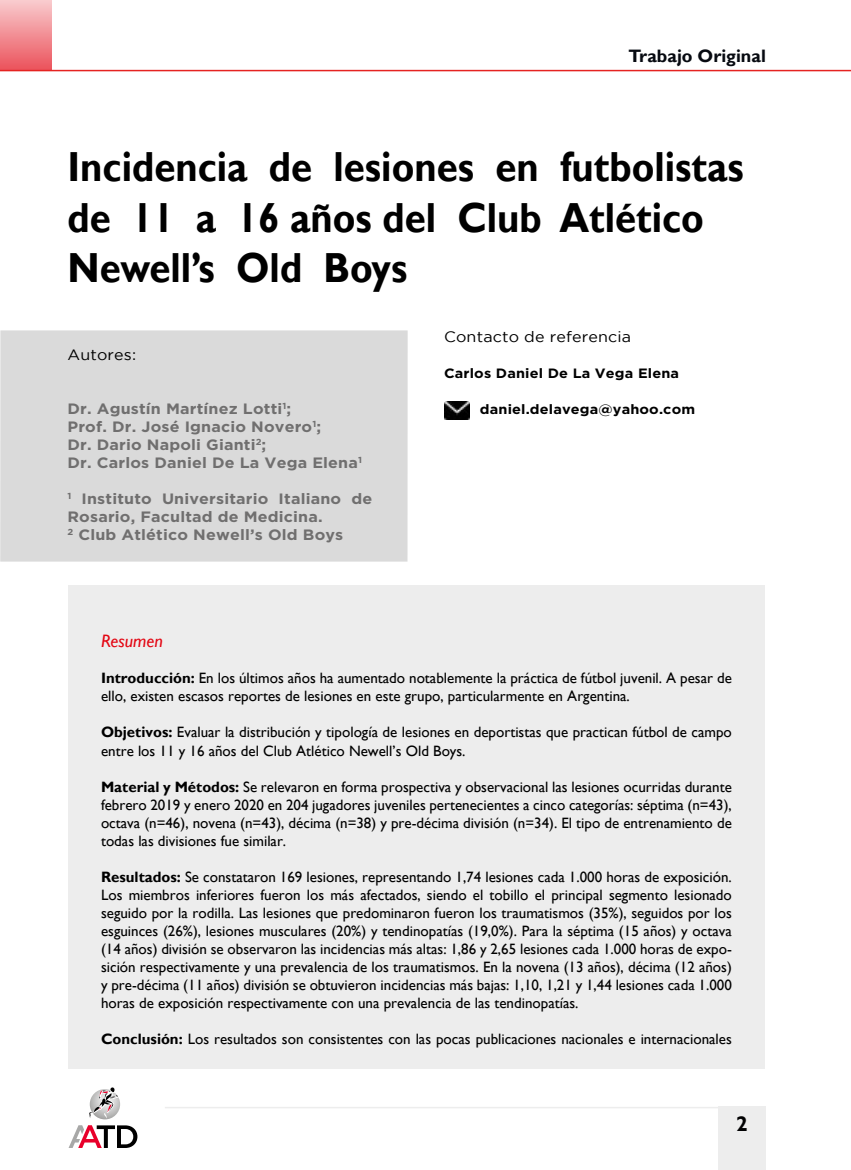
<style>
.page{position:relative;width:851px;height:1170px;background:#fff}
.page>*{position:absolute;margin:0;border:0;box-sizing:border-box;transform-origin:0 0}
.t1{font:700 42px/50.4px "Gill Sans";color:#000;scale:.91 1}
.t2{font:700 21px "Gill Sans";color:#020203}
.t3{font:700 18px "Gill Sans";color:#070a11}
.t4{font:italic 18px "Gill Sans";color:#e30613}
.t5{font:15px/18px "Gill Sans";color:#000}
.t6{font:700 15px/18px "Gotham";letter-spacing:.01em;color:#706f6f;scale:1.07 1}
.t7{font:15px "Gotham";letter-spacing:.01em;color:#000;scale:1.07 1}
.t8{font:700 13.5px "Gotham";letter-spacing:.01em;color:#000;scale:1.07 1}
.s1{font-weight:700}
</style>
<div class="page">
<div style="left:68px;top:585px;width:696px;height:483px;background:#ededed"></div>
<hr style="left:165px;top:1106px;width:575px;height:2px;background:#ededed">
<div style="left:718px;top:1106px;width:47px;height:63px;background:#ededed"></div>
<svg style="left:90px;top:1088px;width:30px;height:31px"></svg>
<svg style="left:89px;top:1087px;width:30px;height:31px"></svg>
<svg style="left:69px;top:1125px;width:68px;height:22px"></svg>
<hr style="left:850px;top:0;width:1px;height:36px;background:#b2b2b2">
<div style="left:0;top:0;width:52px;height:70px;background:linear-gradient(to bottom,#f9ccce,#eb545d)"></div>
<div style="left:0;top:330px;width:407px;height:231px;background:#dadada"></div>
<img style="left:444px;top:401px;width:25px;height:19px">
<hr style="left:0;top:70px;width:850px;height:1px;background:#e52321">
<p class="t3" style="left:628px;top:45px;width:139px">Trabajo Original</p>
<h1 class="t1" style="left:67px;top:143px;width:744px">Incidencia de lesiones en futbolistas de 11 a 16 años del Club Atlético<br>Newell’s Old Boys</h1>
<p class="t7" style="left:67px;top:346px;width:66px">Autores:</p>
<p class="t6" style="left:67px;top:399px;width:277px">Dr. Agustín Martínez Lotti<sup>1</sup>;<br>Prof. Dr. José Ignacio Novero<sup>1</sup>;<br>Dr. Dario Napoli Gianti<sup>2</sup>;<br>Dr. Carlos Daniel De La Vega Elena<sup>1</sup></p>
<p class="t6" style="left:67px;top:489px;width:286px"><sup>1</sup> Instituto Universitario Italiano de<br>Rosario, Facultad de Medicina.<br><sup>2</sup> Club Atlético Newell’s Old Boys</p>
<p class="t7" style="left:444px;top:328px;width:176px">Contacto de referencia</p>
<p class="t8" style="left:444px;top:365px;width:221px">Carlos Daniel De La Vega Elena</p>
<p class="t8" style="left:480px;top:401px;width:203px">daniel.delavega@yahoo.com</p>
<p class="t4" style="left:101px;top:630px;width:63px">Resumen</p>
<p class="t5" style="left:101px;top:669px;width:632px"><span class="s1">Introducción:</span> En los últimos años ha aumentado notablemente la práctica de fútbol juvenil. A pesar de ello, existen escasos reportes de lesiones en este grupo, particularmente en Argentina.</p>
<p class="t5" style="left:101px;top:723px;width:632px"><span class="s1">Objetivos:</span> Evaluar la distribución y tipología de lesiones en deportistas que practican fútbol de campo entre los 11 y 16 años del Club Atlético Newell’s Old Boys.</p>
<p class="t5" style="left:101px;top:777px;width:632px;text-align:justify"><span class="s1">Material y Métodos:</span> Se relevaron en forma prospectiva y observacional las lesiones ocurridas durante febrero 2019 y enero 2020 en 204 jugadores juveniles pertenecientes a cinco categorías: séptima (n=43), octava (n=46), novena (n=43), décima (n=38) y pre-décima división (n=34). El tipo de entrenamiento de todas las divisiones fue similar.</p>
<p class="t5" style="left:101px;top:867px;width:632px;text-align:justify"><span class="s1">Resultados:</span> Se constataron 169 lesiones, representando 1,74 lesiones cada 1.000 horas de exposición.<br>Los miembros inferiores fueron los más afectados, siendo el tobillo el principal segmento lesionado seguido por la rodilla. Las lesiones que predominaron fueron los traumatismos (35%), seguidos por los esguinces (26%), lesiones musculares (20%) y tendinopatías (19,0%). Para la séptima (15 años) y octava (14 años) división se observaron las incidencias más altas: 1,86 y 2,65 lesiones cada 1.000 horas de expo&shy;sición respectivamente y una prevalencia de los traumatismos. En la novena (13 años), décima (12 años) y pre-décima (11 años) división se obtuvieron incidencias más bajas: 1,10, 1,21 y 1,44 lesiones cada 1.000 horas de exposición respectivamente con una prevalencia de las tendinopatías.</p>
<p class="t5" style="left:101px;top:1029px;width:632px"><span class="s1">Conclusión:</span> Los resultados son consistentes con las pocas publicaciones nacionales e internacionales</p>
<h2 class="t2" style="left:736px;top:1110px;width:13px">2</h2>
</div>
